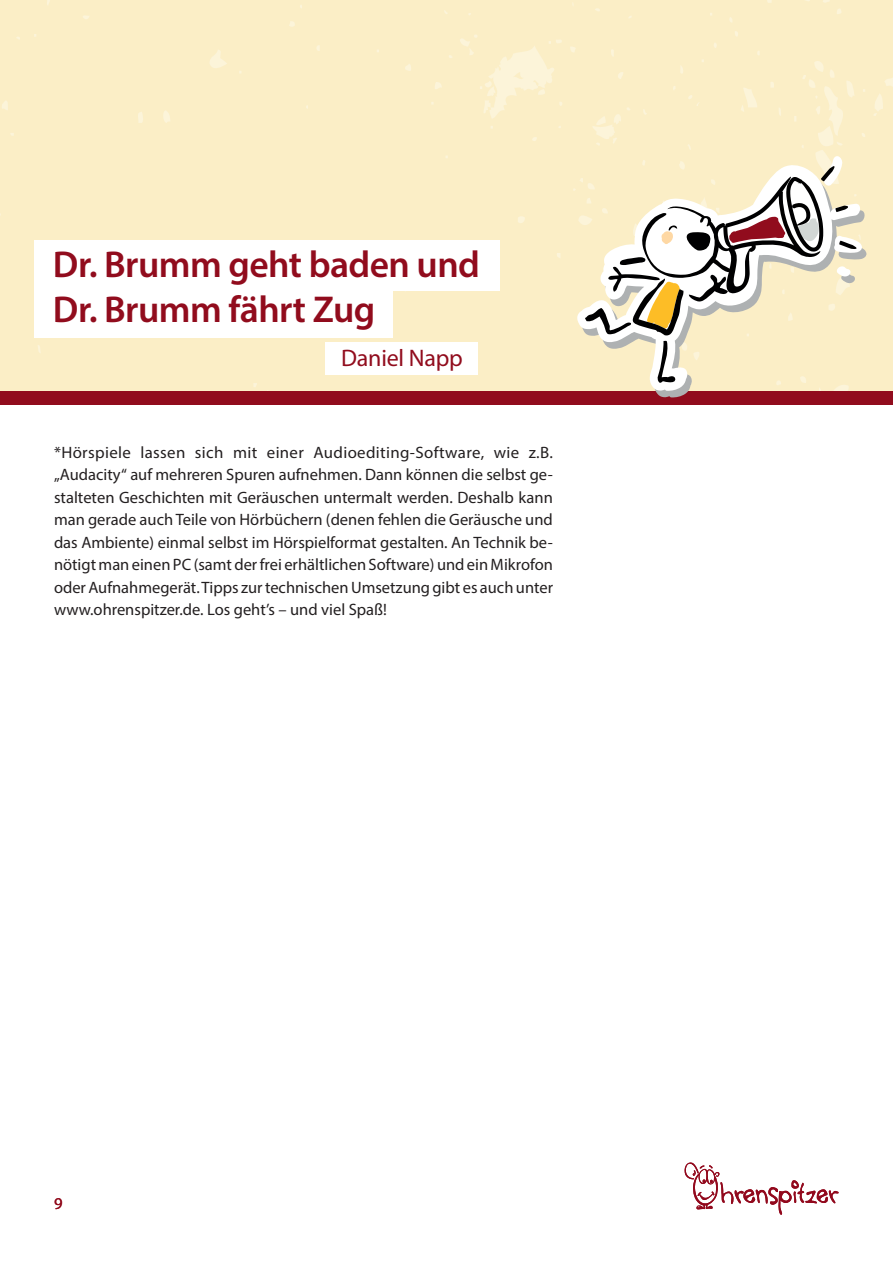
<style>
.page{position:relative;width:893px;height:1263px;background:#fff}
.page>*{position:absolute;margin:0;border:0;box-sizing:border-box;transform-origin:0 0}
.t1{font:600 37.5px/45px "Myriad Pro";letter-spacing:-.015em;color:#910c1d}
.t2{font:24px "Myriad Pro";letter-spacing:-.01em;color:#910c1d}
.t3{font:16.5px/22.5px "Myriad Pro";color:#231f20;text-align:justify}
.t4{font:16.5px "Myriad Pro";color:#910c1d}
</style>
<div class="page">
<div style="left:0;top:0;width:893px;height:391px;background:#fbeec6"></div>
<div style="left:0;top:391px;width:893px;height:14px;background:#910c1d"></div>
<svg style="left:577px;top:164px;width:285px;height:227px;background:#f9eeca"></svg>
<svg style="left:585px;top:156px;width:282px;height:227px"></svg>
<div style="left:34px;top:287px;width:358px;height:50px;background:#fff"></div>
<div style="left:325px;top:342px;width:152px;height:33px;background:#fff"></div>
<div style="left:34px;top:240px;width:466px;height:51px;background:#fff"></div>
<svg style="left:684px;top:1162px;width:154px;height:53px"></svg>
<h1 class="t1" style="left:53px;top:241px;width:429px">Dr. Brumm geht baden und<br>Dr. Brumm fährt Zug</h1>
<h2 class="t2" style="left:341px;top:343px;width:123px">Daniel Napp</h2>
<p class="t3" style="left:54px;top:441px;width:501px">*Hörspiele lassen sich mit einer Audioediting-Software, wie z.B. „Audacity“ auf mehreren Spuren aufnehmen. Dann können die selbst ge&shy;stalteten Geschichten mit Geräuschen untermalt werden. Deshalb kann man gerade auch Teile von Hörbüchern (denen fehlen die Geräusche und das Ambiente) einmal selbst im Hörspielformat gestalten. An Technik be&shy;nötigt man einen PC (samt der frei erhältlichen Software) und ein Mikrofon oder Aufnahmegerät. Tipps zur technischen Umsetzung gibt es auch unter www.ohrenspitzer.de. Los geht’s – und viel Spaß!</p>
<p class="t4" style="left:54px;top:1194px;width:10px">9</p>
</div>
